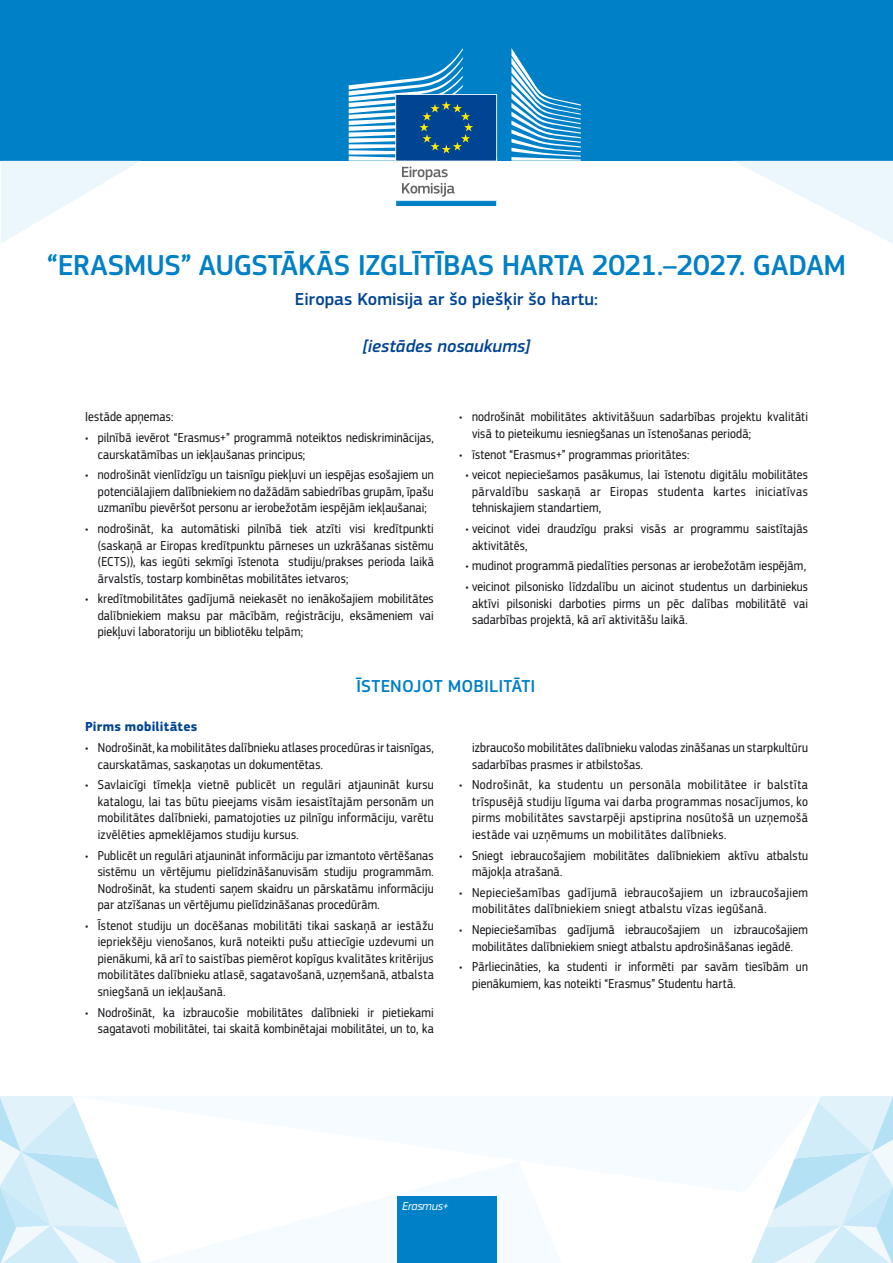
<style>
.page{position:relative;width:893px;height:1263px;background:#fff}
.page>*{position:absolute;margin:0;border:0;box-sizing:border-box;transform-origin:0 0}
.t1{font:500 30px "EC Square Sans Pro";letter-spacing:-.015em;color:#0080c6}
.t2{font:500 18px "EC Square Sans Pro";color:#004494}
.t3{font:500 18px "EC Square Sans Pro";letter-spacing:.005em;color:#0080c6}
.t4{font:italic 500 18px "EC Square Sans Pro";color:#004494}
.t5{font:13.5px/16.5px "EC Square Sans Cond Pro";letter-spacing:.015em;color:#1a171c;text-align:justify}
.t6{font:13.5px/16.5px "EC Square Sans Cond Pro";letter-spacing:.035em;color:#1a171c}
.t7{font:700 13.5px "EC Square Sans Pro";letter-spacing:.015em;color:#004494}
.t8{font:italic 12px "EC Square Sans Pro";letter-spacing:-.02em;color:#fff}
</style>
<div class="page">
<div style="left:0;top:0;width:893px;height:160px;background:#0080c6"></div>
<svg style="left:1px;top:161px;width:139px;height:82px"></svg>
<svg style="left:734px;top:161px;width:159px;height:83px"></svg>
<svg style="left:751px;top:1096px;width:142px;height:167px"></svg>
<svg style="left:0;top:1096px;width:497px;height:167px"></svg>
<div style="left:397px;top:1196px;width:99px;height:67px;background:#0080c6"></div>
<svg style="left:511px;top:48px;width:70px;height:113px"></svg>
<svg style="left:349px;top:48px;width:148px;height:158px"></svg>
<h1 class="t1" style="left:47px;top:247px;width:801px">“ERASMUS” AUGSTĀKĀS IZGLĪTĪBAS HARTA 2021.–2027. GADAM</h1>
<h2 class="t2" style="left:295px;top:288px;width:305px">Eiropas Komisija ar šo piešķir šo hartu:</h2>
<h2 class="t4" style="left:363px;top:335px;width:168px">[iestādes nosaukums]</h2>
<p class="t5" style="left:85px;top:409px;width:90px">Iestāde apņemas:</p>
<p class="t5" style="left:98px;top:430px;width:337px;text-indent:-13px">• pilnībā ievērot “Erasmus+” programmā noteiktos nediskriminācijas, caurskatāmības un iekļaušanas principus;</p>
<p class="t5" style="left:98px;top:467px;width:337px;text-indent:-13px">• nodrošināt vienlīdzīgu un taisnīgu piekļuvi un iespējas esošajiem un potenciālajiem dalībniekiem no dažādām sabiedrības grupām, īpašu uzmanību pievēršot personu ar ierobežotām iespējām iekļaušanai;</p>
<p class="t5" style="left:98px;top:521px;width:337px;text-indent:-13px">• nodrošināt, ka automātiski pilnībā tiek atzīti visi kredītpunkti (saskaņā ar Eiropas kredītpunktu pārneses un uzkrāšanas sistēmu (ECTS)), kas iegūti sekmīgi īstenota studiju/prakses perioda laikā ārvalstīs, tostarp kombinētas mobilitātes ietvaros;</p>
<p class="t5" style="left:98px;top:591px;width:337px;text-indent:-13px">• kredītmobilitātes gadījumā neiekasēt no ienākošajiem mobilitātes dalībniekiem maksu par mācībām, reģistrāciju, eksāmeniem vai piekļuvi laboratoriju un bibliotēku telpām;</p>
<p class="t5" style="left:472px;top:409px;width:337px;text-indent:-13px">• nodrošināt mobilitātes aktivitāšuun sadarbības projektu kvalitāti visā to pieteikumu iesniegšanas un īstenošanas periodā;</p>
<p class="t5" style="left:459px;top:446px;width:232px">• īstenot “Erasmus+” programmas prioritātes:</p>
<p class="t5" style="left:472px;top:467px;width:337px;text-indent:-6px">• veicot nepieciešamos pasākumus, lai īstenotu digitālu mobilitātes pārvaldību saskaņā ar Eiropas studenta kartes iniciatīvas tehniskajiem standartiem,</p>
<p class="t5" style="left:472px;top:521px;width:337px;text-indent:-6px">• veicinot videi draudzīgu praksi visās ar programmu saistītajās aktivitātēs,</p>
<p class="t5" style="left:466px;top:558px;width:342px">• mudinot programmā piedalīties personas ar ierobežotām iespējām,</p>
<p class="t5" style="left:472px;top:579px;width:337px;text-indent:-6px">• veicinot pilsonisko līdzdalību un aicinot studentus un darbiniekus aktīvi pilsoniski darboties pirms un pēc dalības mobilitātē vai sadarbības projektā, kā arī aktivitāšu laikā.</p>
<h2 class="t3" style="left:356px;top:675px;width:181px">ĪSTENOJOT MOBILITĀTI</h2>
<p class="t7" style="left:85px;top:719px;width:114px">Pirms mobilitātes</p>
<p class="t5" style="left:98px;top:740px;width:337px;text-indent:-13px">• Nodrošināt,ka mobilitātes dalībnieku atlases procedūrasir taisnīgas, caurskatāmas, saskaņotas un dokumentētas.</p>
<p class="t5" style="left:98px;top:777px;width:337px;text-indent:-13px">• Savlaicīgi tīmekļa vietnē publicēt un regulāri atjaunināt kursu katalogu, lai tas būtu pieejams visām iesaistītajām personām un mobilitātes dalībnieki, pamatojoties uz pilnīgu informāciju, varētu izvēlēties apmeklējamos studiju kursus.</p>
<p class="t5" style="left:98px;top:847px;width:337px;text-indent:-13px">• Publicēt un regulāri atjaunināt informāciju par izmantoto vērtēšanas sistēmu un vērtējumu pielīdzināšanuvisām studiju programmām.<br>Nodrošināt, ka studenti saņem skaidru un pārskatāmu informāciju par atzīšanas un vērtējumu pielīdzināšanas procedūrām.</p>
<p class="t5" style="left:98px;top:917px;width:337px;text-indent:-13px">• Īstenot studiju un docēšanas mobilitāti tikai saskaņā ar iestāžu iepriekšēju vienošanos, kurā noteikti pušu attiecīgie uzdevumi un pienākumi, kā arī to saistības piemērot kopīgus kvalitātes kritērijus mobilitātes dalībnieku atlasē, sagatavošanā, uzņemšanā, atbalsta sniegšanā un iekļaušanā.</p>
<p class="t5" style="left:85px;top:1004px;width:350px;text-align:right">• Nodrošināt, ka izbraucošie mobilitātes dalībnieki ir pietiekami sagatavoti mobilitātei, tai skaitā kombinētajai mobilitātei, un to, ka</p>
<p class="t5" style="left:472px;top:739px;width:337px">izbraucošo mobilitātes dalībnieku valodas zināšanas un starpkultūru sadarbības prasmes ir atbilstošas.</p>
<p class="t5" style="left:472px;top:777px;width:337px;text-indent:-13px">• Nodrošināt, ka studentu un personāla mobilitātee ir balstīta trīspusējā studiju līguma vai darba programmas nosacījumos, ko pirms mobilitātes savstarpēji apstiprina nosūtošā un uzņemošā iestāde vai uzņēmums un mobilitātes dalībnieks.</p>
<p class="t5" style="left:472px;top:847px;width:337px;text-indent:-13px">• Sniegt iebraucošajiem mobilitātes dalībniekiem aktīvu atbalstu mājokļa atrašanā.</p>
<p class="t6" style="left:472px;top:884px;width:337px;text-indent:-13px">• Nepieciešamības gadījumā iebraucošajiem un izbraucošajiem mobilitātes dalībniekiem sniegt atbalstu vīzas iegūšanā.</p>
<p class="t5" style="left:459px;top:921px;width:350px;text-align:center">• Nepieciešamības gadījumā iebraucošajiem un izbraucošajiem mobilitātes dalībniekiem sniegt atbalstu apdrošināšanas iegādē.</p>
<p class="t5" style="left:472px;top:959px;width:337px;text-indent:-13px">• Pārliecināties, ka studenti ir informēti par savām tiesībām un pienākumiem, kas noteikti “Erasmus” Studentu hartā.</p>
<p class="t8" style="left:402px;top:1198px;width:49px">Erasmus+</p>
</div>
